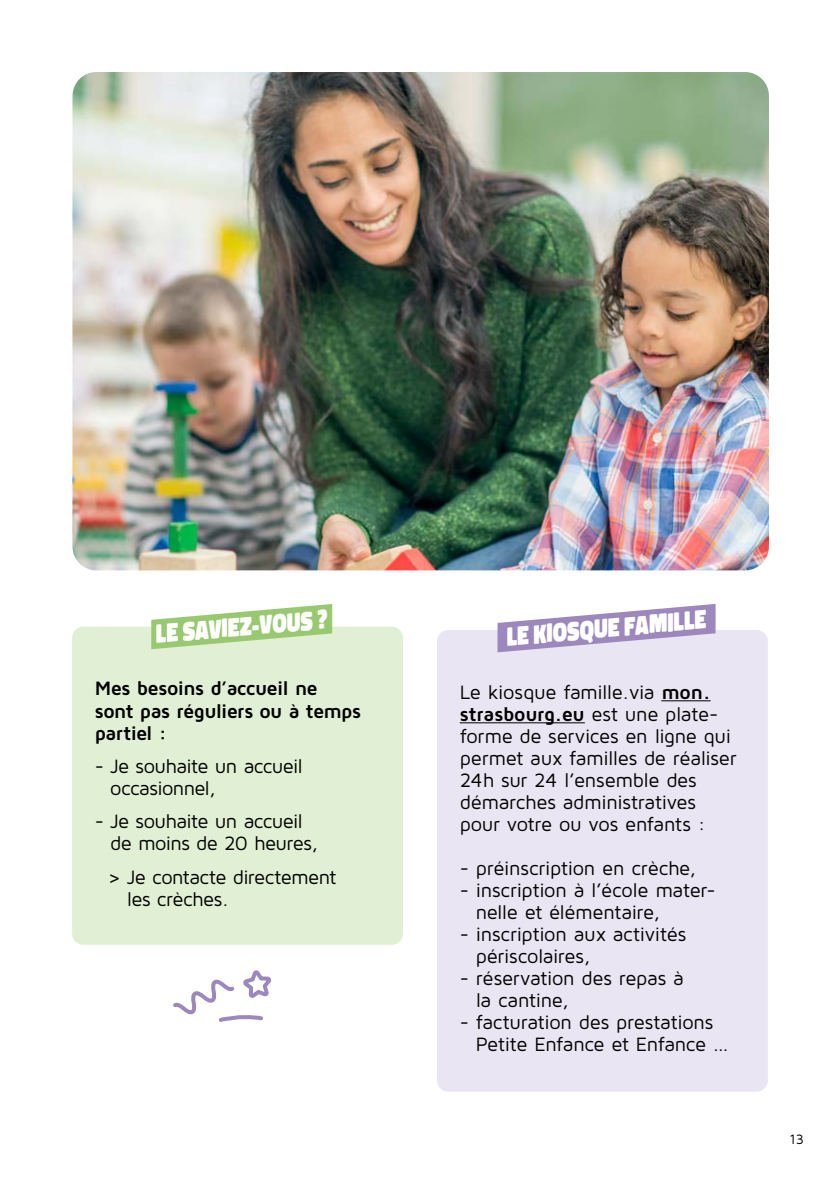
<style>
.page{position:relative;width:840px;height:1191px;background:#fff}
.page>*{position:absolute;margin:0;border:0;box-sizing:border-box;transform-origin:0 0}
.t1{font:24.8px "Spot";color:#fff;scale:1.08 1}
.t2{font:20px/22px "Maven Pro";letter-spacing:-.015em;color:#000}
.t3{font:700 20px/22px "Maven Pro";letter-spacing:-.03em;color:#000}
.t4{font:14px "Maven Pro";color:#000}
.s1{font-weight:700}
</style>
<div class="page">
<img style="left:72px;top:72px;width:696px;height:498px">
<div style="left:72px;top:626px;width:331px;height:319px;background:#e1efd4;border-radius:11px"></div>
<div style="left:437px;top:630px;width:330px;height:461px;background:#eae5f3;border-radius:11px"></div>
<hr style="left:661px;top:700px;width:49px;height:1px;background:#000">
<hr style="left:459px;top:722px;width:125px;height:1px;background:#000">
<svg style="left:497px;top:604px;width:219px;height:49px"></svg>
<svg style="left:122px;top:604px;width:239px;height:46px"></svg>
<svg style="left:173px;top:970px;width:98px;height:52px"></svg>
<p class="t1" style="left:154px;top:622px;width:161px;rotate:-5deg">le saviez-vous ?</p>
<p class="t3" style="left:95px;top:677px;width:268px">Mes besoins d’accueil ne sont pas réguliers ou à temps partiel :</p>
<p class="t2" style="left:110px;top:754px;width:194px;text-indent:-15px">- Je souhaite un accueil occasionnel,</p>
<p class="t2" style="left:110px;top:809px;width:209px;text-indent:-15px">- Je souhaite un accueil de moins de 20 heures,</p>
<p class="t2" style="left:127px;top:865px;width:211px;text-indent:-19px">&gt; Je contacte directement les crèches.</p>
<p class="t1" style="left:504px;top:625px;width:187px;rotate:-5deg">le kiosque famille</p>
<p class="t2" style="left:459px;top:680px;width:278px">Le kiosque famille.via <span class="s1">mon. strasbourg.eu</span> est une plate&shy;forme de services en ligne qui permet aux familles de réaliser<br>24h sur 24 l’ensemble des démarches administratives pour votre ou vos enfants :</p>
<p class="t2" style="left:459px;top:856px;width:238px">- préinscription en crèche,</p>
<p class="t2" style="left:475px;top:878px;width:241px;text-indent:-16px">- inscription à l’école mater&shy;nelle et élémentaire,</p>
<p class="t2" style="left:475px;top:922px;width:212px;text-indent:-16px">- inscription aux activités périscolaires,</p>
<p class="t2" style="left:475px;top:966px;width:209px;text-indent:-16px">- réservation des repas à la cantine,</p>
<p class="t2" style="left:475px;top:1010px;width:254px;text-indent:-16px">- facturation des prestations<br>Petite Enfance et Enfance …</p>
<p class="t4" style="left:789px;top:1130px;width:16px">13</p>
</div>
